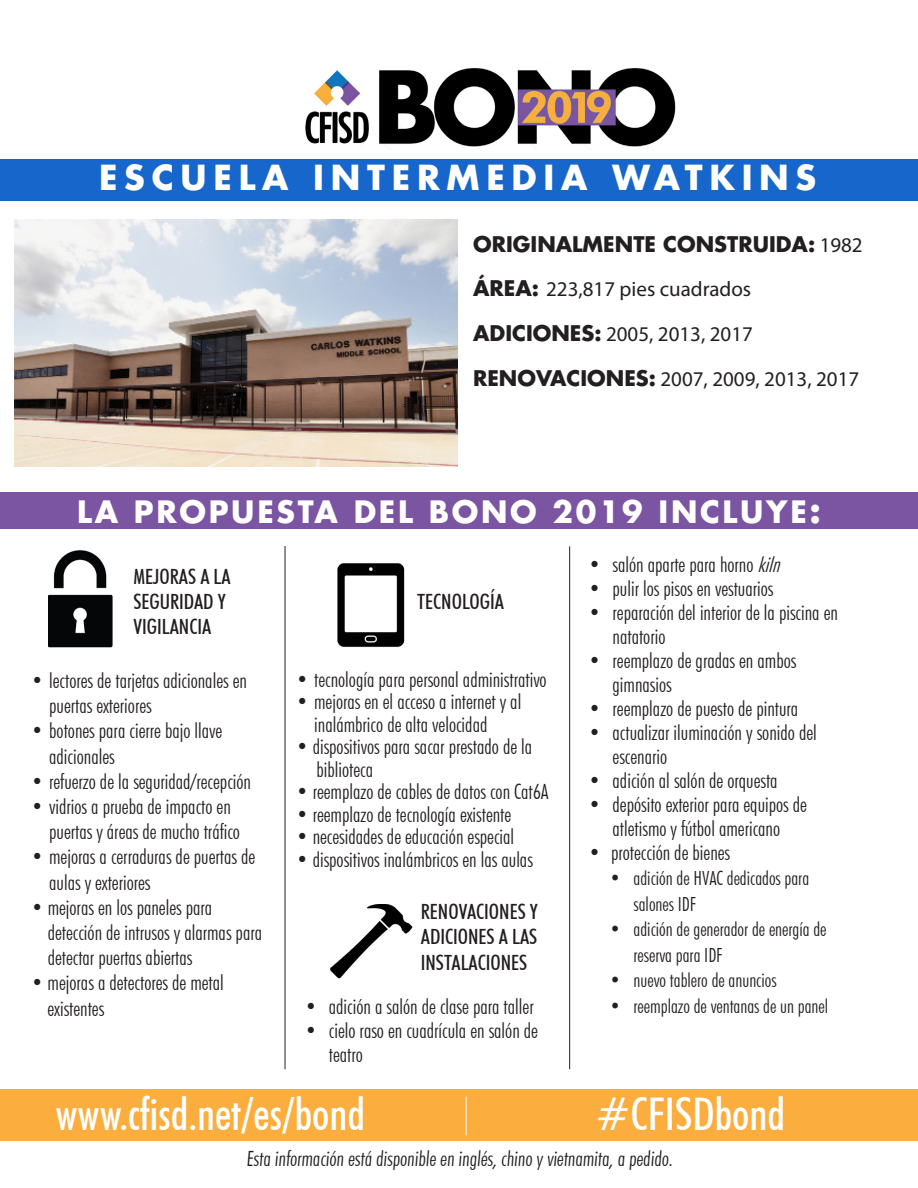
<style>
.page{position:relative;width:918px;height:1188px;background:#fff}
.page>*{position:absolute;margin:0;border:0;box-sizing:border-box;transform-origin:0 0}
.t1{font:500 condensed 45px "Futura BT";color:#fff}
.t2{font:700 33.6px "Futura";letter-spacing:.2em;color:#fff}
.t3{font:700 30px "Futura";letter-spacing:.09em;color:#fff}
.t4{font:300 condensed 21px/25.2px "Futura BT";color:#231f20}
.t5{font:21px "Myriad Pro";color:#231f20}
.t6{font:500 condensed 21px/25.2px "Futura BT";color:#231f20;text-align:justify}
.t7{font:700 21px "Futura";color:#231f20}
.t8{font:300 condensed 19.5px/25.5px "Futura BT";color:#231f20}
.s1{font-family:"Myriad Pro";font-weight:400}
.s2{font-family:"Futura";font-weight:700}
.s3{font-size:33.6px}
.s4{font-style:italic}
</style>
<div class="page">
<img style="left:305px;top:67px;width:371px;height:80px">
<div style="left:0;top:159px;width:918px;height:42px;background:#1666cb"></div>
<div style="left:0;top:492px;width:918px;height:37px;background:#7b54a2"></div>
<img style="left:14px;top:219px;width:444px;height:247px">
<div style="left:0;top:1089px;width:918px;height:52px;background:#fbae3e"></div>
<hr style="left:466px;top:1097px;width:1px;height:38px;background:#fff">
<hr style="left:285px;top:546px;width:1px;height:523px;background:#231f20">
<hr style="left:569px;top:546px;width:1px;height:523px;background:#231f20">
<img style="left:330px;top:904px;width:83px;height:75px">
<img style="left:337px;top:563px;width:68px;height:84px">
<img style="left:48px;top:550px;width:65px;height:98px">
<p class="t2" style="left:99px;top:156px;width:719px">ESCUELA INTERMEDIA WATKINS</p>
<p class="t7" style="left:473px;top:230px;width:391px">ORIGINALMENTE CONSTRUIDA: <span class="s1">1982</span></p>
<p class="t5" style="left:473px;top:276px;width:280px"><span class="s2">ÁREA:</span> 223,817 pies cuadrados</p>
<p class="t5" style="left:473px;top:321px;width:281px"><span class="s2">ADICIONES:</span> 2005, 2013, 2017</p>
<p class="t5" style="left:473px;top:366px;width:388px"><span class="s2">RENOVACIONES:</span> 2007, 2009, 2013, 2017</p>
<p class="t3" style="left:77px;top:492px;width:745px">LA PROPUESTA DEL BONO 2019 INCLUYE<span class="s3">:</span></p>
<p class="t6" style="left:133px;top:563px;width:99px">MEJORAS A LA</p>
<p class="t6" style="left:133px;top:589px;width:94px">SEGURIDAD Y</p>
<p class="t6" style="left:133px;top:614px;width:79px">VIGILANCIA</p>
<p class="t4" style="left:49px;top:668px;width:199px;text-indent:-18px">• lectores de tarjetas adicionales en puertas exteriores</p>
<p class="t4" style="left:49px;top:718px;width:175px;text-indent:-18px">• botones para cierre bajo llave adicionales</p>
<p class="t4" style="left:31px;top:769px;width:221px">• refuerzo de la seguridad/recepción</p>
<p class="t4" style="left:49px;top:794px;width:192px;text-indent:-18px">• vidrios a prueba de impacto en puertas y áreas de mucho tráfico</p>
<p class="t4" style="left:49px;top:844px;width:208px;text-indent:-18px">• mejoras a cerraduras de puertas de aulas y exteriores</p>
<p class="t4" style="left:48px;top:895px;width:216px;text-indent:-16px">• mejoras en los paneles para detección de intrusos y alarmas para detectar puertas abiertas</p>
<p class="t4" style="left:47px;top:970px;width:178px;text-indent:-16px">• mejoras a detectores de metal existentes</p>
<p class="t6" style="left:417px;top:588px;width:88px">TECNOLOGÍA</p>
<p class="t4" style="left:296px;top:666px;width:252px">• tecnología para personal administrativo</p>
<p class="t4" style="left:314px;top:690px;width:209px;line-height:22.5px;text-indent:-18px">• mejoras en el acceso a internet y al inalámbrico de alta velocidad</p>
<p class="t4" style="left:316px;top:735px;width:217px;line-height:22.5px;text-indent:-20px">• dispositivos para sacar prestado de la biblioteca</p>
<p class="t4" style="left:296px;top:779px;width:254px">• reemplazo de cables de datos con Cat6A</p>
<p class="t4" style="left:296px;top:801px;width:217px">• reemplazo de tecnología existente</p>
<p class="t4" style="left:296px;top:824px;width:220px">• necesidades de educación especial</p>
<p class="t4" style="left:296px;top:846px;width:238px">• dispositivos inalámbricos en las aulas</p>
<p class="t6" style="left:421px;top:899px;width:119px">RENOVACIONES Y ADICIONES A LAS INSTALACIONES</p>
<p class="t4" style="left:305px;top:993px;width:230px">• adición a salón de clase para taller</p>
<p class="t4" style="left:329px;top:1018px;width:211px;line-height:24px;text-indent:-24px">• cielo raso en cuadrícula en salón de teatro</p>
<p class="t4" style="left:589px;top:552px;width:199px">• salón aparte para horno <span class="s4">kiln</span></p>
<p class="t4" style="left:589px;top:576px;width:186px">• pulir los pisos en vestuarios</p>
<p class="t4" style="left:613px;top:600px;width:227px;line-height:24px;text-indent:-24px">• reparación del interior de la piscina en natatorio</p>
<p class="t4" style="left:613px;top:648px;width:185px;line-height:24px;text-indent:-24px">• reemplazo de gradas en ambos gimnasios</p>
<p class="t4" style="left:589px;top:696px;width:211px">• reemplazo de puesto de pintura</p>
<p class="t4" style="left:613px;top:720px;width:206px;line-height:24px;text-indent:-24px">• actualizar iluminación y sonido del escenario</p>
<p class="t4" style="left:589px;top:768px;width:191px">• adición al salón de orquesta</p>
<p class="t4" style="left:589px;top:792px;width:220px;line-height:24px;text-align:center">• depósito exterior para equipos de atletismo y fútbol americano</p>
<p class="t4" style="left:589px;top:840px;width:143px">• protección de bienes</p>
<p class="t8" style="left:634px;top:866px;width:177px;text-indent:-24px">• adición de HVAC dedicados para salones IDF</p>
<p class="t8" style="left:634px;top:917px;width:195px;text-indent:-24px">• adición de generador de energía de reserva para IDF</p>
<p class="t8" style="left:610px;top:968px;width:168px">• nuevo tablero de anuncios</p>
<p class="t8" style="left:610px;top:993px;width:220px">• reemplazo de ventanas de un panel</p>
<p class="t1" style="left:55px;top:1087px;width:311px">www.cfisd.net/es/bond</p>
<p class="t1" style="left:596px;top:1087px;width:191px">#CFISDbond</p>
<p class="t4" style="left:246px;top:1146px;width:430px">Esta información está disponible en inglés, chino y vietnamita, a pedido.</p>
</div>
